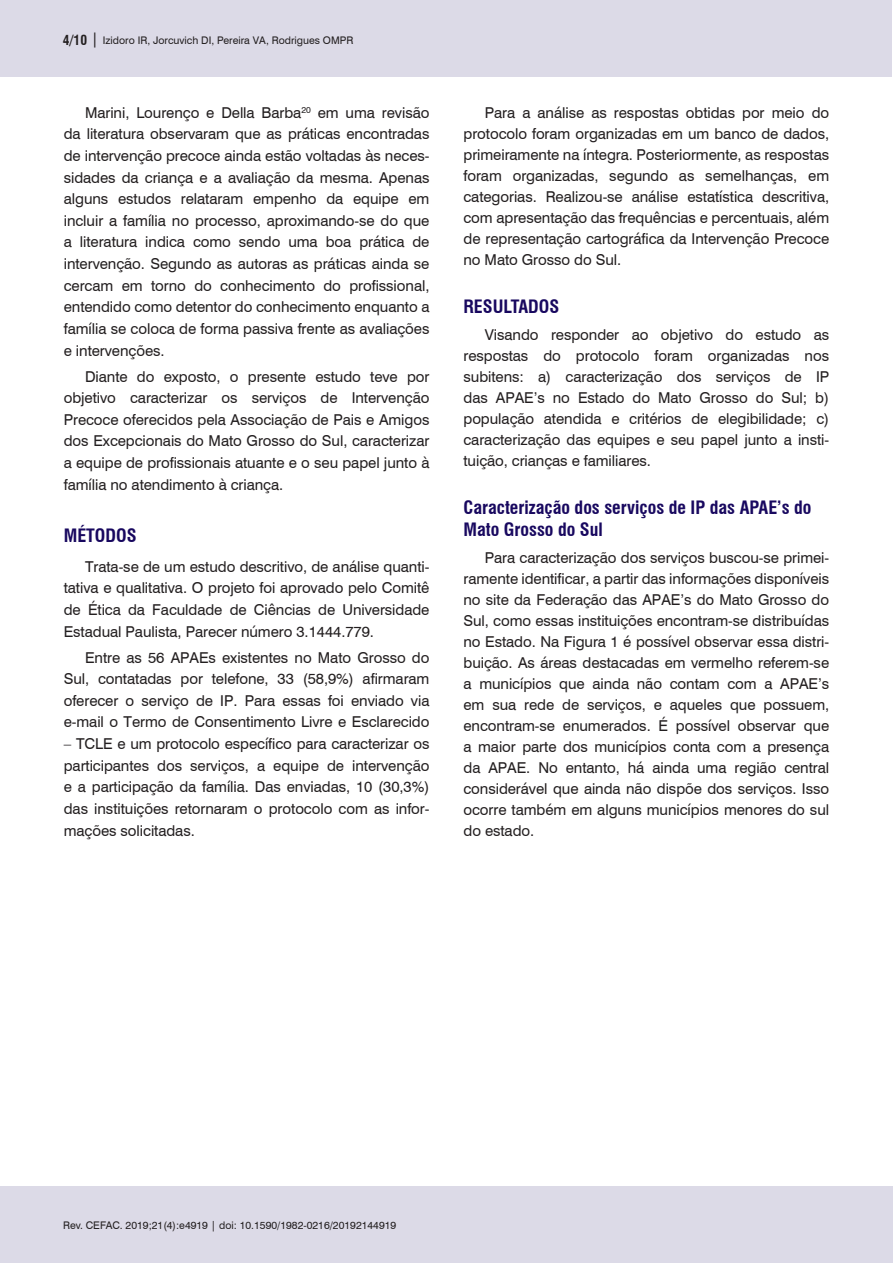
<style>
.page{position:relative;width:893px;height:1263px;background:#fff}
.page>*{position:absolute;margin:0;border:0;box-sizing:border-box;transform-origin:0 0}
.Nivel_2{font:700 condensed 18px/21.6px "Swiss 721 BT";color:#18085f}
.Nivel_1{font:700 condensed 18px "Swiss 721 BT";color:#18085f}
.Corpo_do_texto{font:15px/21px "Swiss 721 BT";letter-spacing:-.005em;color:#231f20;text-align:justify}
.t1{font:10.5px "Swiss 721 BT";color:#231f20}
.s1{font-weight:700;font-stretch:condensed;font-size:13.5px}
.s2{font-size:15px}
</style>
<div class="page">
<div style="left:0;top:1186px;width:892px;height:77px;background:#dcdae7"></div>
<div style="left:0;top:0;width:892px;height:77px;background:#dcdae7"></div>
<p class="t1" style="left:63px;top:33px;width:292px"><span class="s1">4/10</span> <span class="s2">|</span> Izidoro IR, Jorcuvich DI, Pereira VA, Rodrigues OMPR</p>
<p class="Corpo_do_texto" style="left:64px;top:101px;width:367px;line-height:21.6px;text-indent:21px">Marini, Lourenço e Della Barba<sup>20</sup> em uma revisão da literatura observaram que as práticas encontradas de intervenção precoce ainda estão voltadas às neces&shy;sidades da criança e a avaliação da mesma. Apenas alguns estudos relataram empenho da equipe em incluir a família no processo, aproximando-se do que a literatura indica como sendo uma boa prática de intervenção. Segundo as autoras as práticas ainda se cercam em torno do conhecimento do profissional, entendido como detentor do conhecimento enquanto a família se coloca de forma passiva frente as avaliações e intervenções.</p>
<p class="Corpo_do_texto" style="left:64px;top:365px;width:367px;line-height:21.6px;text-indent:21px">Diante do exposto, o presente estudo teve por objetivo caracterizar os serviços de Intervenção Precoce oferecidos pela Associação de Pais e Amigos dos Excepcionais do Mato Grosso do Sul, caracterizar a equipe de profissionais atuante e o seu papel junto à família no atendimento à criança.</p>
<p class="Nivel_1" style="left:64px;top:524px;width:74px">MÉTODOS</p>
<p class="Corpo_do_texto" style="left:64px;top:555px;width:367px;line-height:21.6px;text-indent:21px">Trata-se de um estudo descritivo, de análise quanti&shy;tativa e qualitativa. O projeto foi aprovado pelo Comitê de Ética da Faculdade de Ciências de Universidade Estadual Paulista, Parecer número 3.1444.779.</p>
<p class="Corpo_do_texto" style="left:64px;top:646px;width:367px;line-height:21.6px;text-indent:21px">Entre as 56 APAEs existentes no Mato Grosso do Sul, contatadas por telefone, 33 (58,9%) afirmaram oferecer o serviço de IP. Para essas foi enviado via e-mail o Termo de Consentimento Livre e Esclarecido</p>
<p class="Corpo_do_texto" style="left:64px;top:732px;width:367px;line-height:21.6px">– TCLE e um protocolo específico para caracterizar os participantes dos serviços, a equipe de intervenção e a participação da família. Das enviadas, 10 (30,3%) das instituições retornaram o protocolo com as infor&shy;mações solicitadas.</p>
<p class="Corpo_do_texto" style="left:463px;top:101px;width:367px;text-indent:21px">Para a análise as respostas obtidas por meio do protocolo foram organizadas em um banco de dados, primeiramente na íntegra. Posteriormente, as respostas foram organizadas, segundo as semelhanças, em categorias. Realizou-se análise estatística descritiva, com apresentação das frequências e percentuais, além de representação cartográfica da Intervenção Precoce no Mato Grosso do Sul.</p>
<p class="Nivel_1" style="left:463px;top:296px;width:97px">RESULTADOS</p>
<p class="Corpo_do_texto" style="left:463px;top:323px;width:367px;text-indent:21px">Visando responder ao objetivo do estudo as respostas do protocolo foram organizadas nos subitens: a) caracterização dos serviços de IP das APAE’s no Estado do Mato Grosso do Sul; b) população atendida e critérios de elegibilidade; c) caracterização das equipes e seu papel junto a insti&shy;tuição, crianças e familiares.</p>
<p class="Nivel_2" style="left:463px;top:497px;width:350px">Caracterização dos serviços de IP das APAE’s do<br>Mato Grosso do Sul</p>
<p class="Corpo_do_texto" style="left:463px;top:546px;width:367px;text-indent:21px">Para caracterização dos serviços buscou-se primei&shy;ramente identificar, a partir das informações disponíveis no site da Federação das APAE’s do Mato Grosso do Sul, como essas instituições encontram-se distribuídas no Estado. Na Figura 1 é possível observar essa distri&shy;buição. As áreas destacadas em vermelho referem-se a municípios que ainda não contam com a APAE’s em sua rede de serviços, e aqueles que possuem, encontram-se enumerados. É possível observar que a maior parte dos municípios conta com a presença da APAE. No entanto, há ainda uma região central considerável que ainda não dispõe dos serviços. Isso ocorre também em alguns municípios menores do sul do estado.</p>
<p class="t1" style="left:63px;top:1218px;width:335px">Rev. CEFAC. 2019;21(4):e4919 | doi: 10.1590/1982-0216/20192144919</p>
</div>
